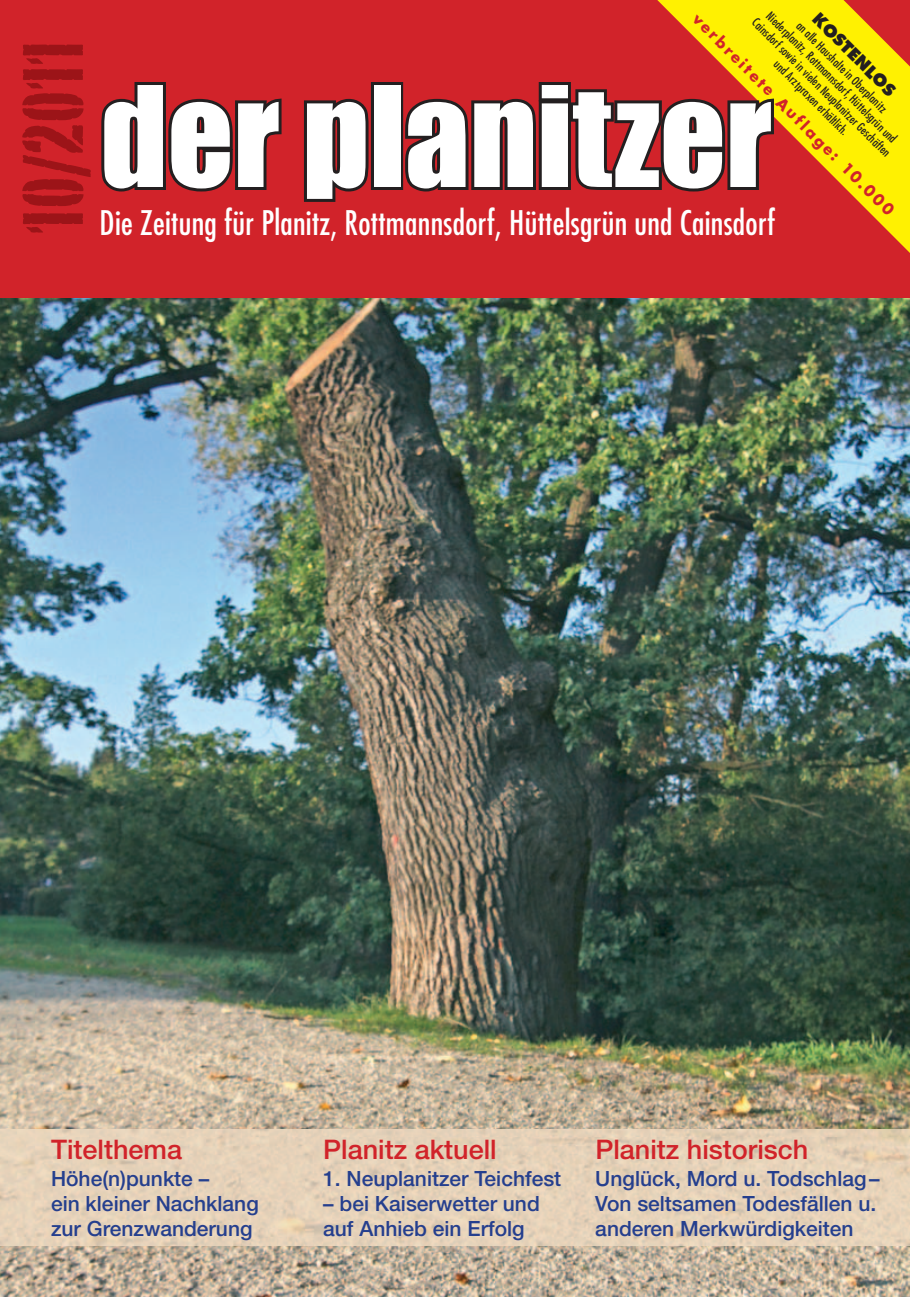
<style>
.page{position:relative;width:910px;height:1297px;background:#fff}
.page>*{position:absolute;margin:0;border:0;box-sizing:border-box;transform-origin:0 0}
.t1{font:129px "Impact";color:#fff}
.t2{font:84px "Portago ITCTT";letter-spacing:.015em;color:#9c1418}
.t3{font:condensed 33px "Futura";letter-spacing:.01em;color:#fff}
.t4{font:500 27px "Helvetica Neue";color:#d1232a}
.t5{font:500 21px/25.2px "Helvetica Neue";color:#253f8e}
.t6{font:800 16.5px "Futura";color:#231f20}
.t7{font:700 15px "Futura";color:#d1232a}
.t8{font:condensed 12px/14.4px "Futura";color:#231f20;text-align:center}
</style>
<div class="page">
<img style="left:0;top:297px;width:910px;height:1000px">
<img style="left:0;top:1129px;width:910px;height:117px">
<div style="left:0;top:0;width:910px;height:297px;background:#d1232a"></div>
<svg style="left:657px;top:0;width:253px;height:253px;fill:#fff101"></svg>
<svg style="left:101px;top:82px;width:181px;height:110px"></svg>
<svg style="left:304px;top:95px;width:67px;height:107px"></svg>
<div style="left:371px;top:82px;width:32px;height:108px;border:6px solid #231f20"></div>
<svg style="left:401px;top:79px;width:376px;height:117px"></svg>
<h2 class="t2" style="left:1px;top:233px;width:193px;rotate:-90deg">10/2011</h2>
<p class="t8" style="left:780px;top:-5px;width:192px;rotate:45deg">an alle Haushalte in Oberplanitz<br>Niederplanitz, Rottmannsdorf, Hüttelsgrün und Cainsdorf sowie in vielen Neuplanitzer Geschäften und Arztpraxen erhältlich.</p>
<p class="t6" style="left:823px;top:9px;width:111px;rotate:45deg">KOSTENLOS</p>
<p class="t7" style="left:703px;top:9px;width:279px;rotate:45deg">verbreitete Auflage: 10.000</p>
<h1 class="t1" style="left:101px;top:36px;width:673px">der planitzer</h1>
<h3 class="t3" style="left:100px;top:202px;width:677px">Die Zeitung für Planitz, Rottmannsdorf, Hüttelsgrün und Cainsdorf</h3>
<p class="t4" style="left:51px;top:1133px;width:133px">Titelthema</p>
<p class="t4" style="left:323px;top:1133px;width:175px">Planitz aktuell</p>
<p class="t4" style="left:595px;top:1133px;width:215px">Planitz historisch</p>
<p class="t5" style="left:51px;top:1165px;width:209px">Höhe(n)punkte –<br>ein kleiner Nachklang zur Grenzwanderung</p>
<p class="t5" style="left:595px;top:1165px;width:286px">Unglück, Mord u. Todschlag –<br>Von seltsamen Todesfällen u. anderen Merkwürdigkeiten</p>
<p class="t5" style="left:323px;top:1165px;width:240px">1. Neuplanitzer Teichfest</p>
<p class="t5" style="left:323px;top:1191px;width:218px">– bei Kaiserwetter und auf Anhieb ein Erfolg</p>
</div>
